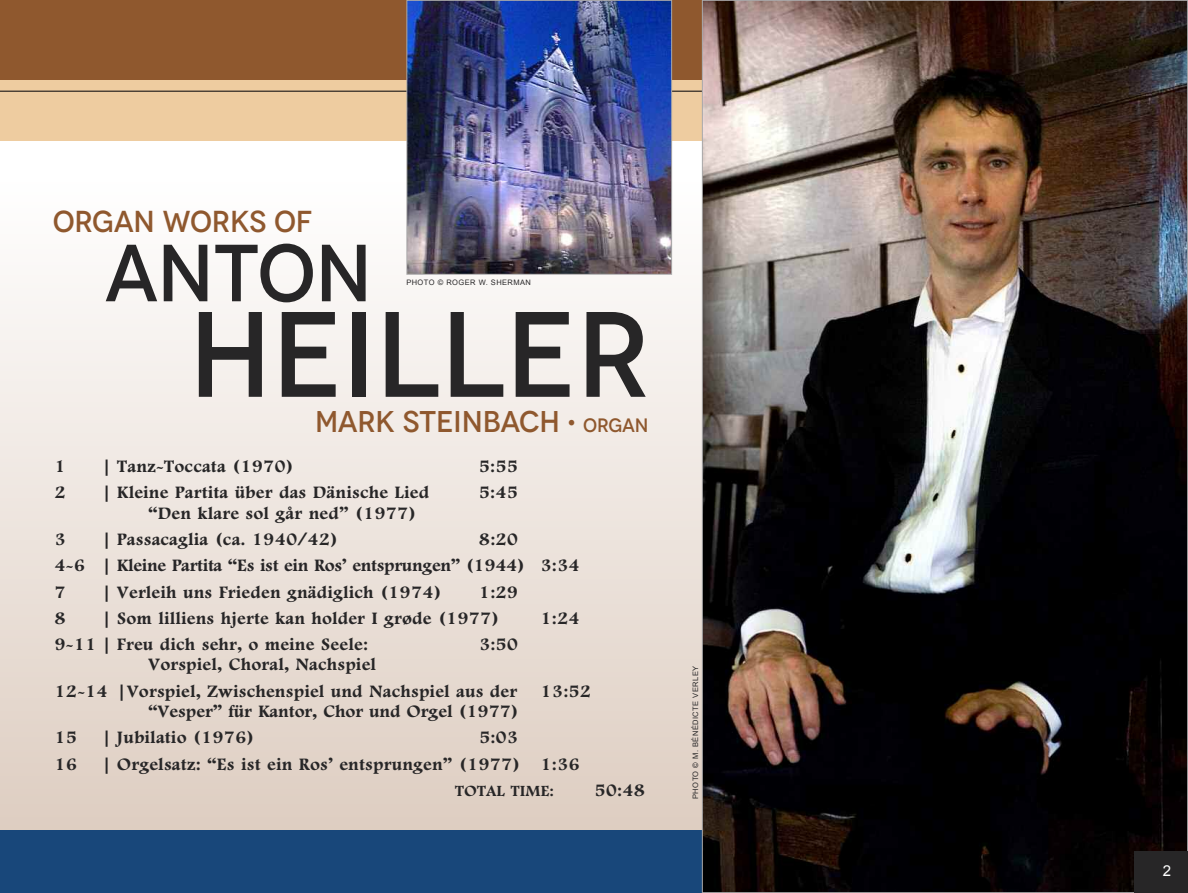
<style>
.page{position:relative;width:1188px;height:893px;background:#fff}
.page>*{position:absolute;margin:0;border:0;box-sizing:border-box;transform-origin:0 0}
.t1{font:500 121.05px "Novecento";color:#272627}
.t2{font:500 80.7px "Novecento";letter-spacing:-.01em;color:#272627}
.t3{font:500 30.3px "Novecento";letter-spacing:-.01em;color:#8f582e}
.t4{font:500 30px "Novecento";letter-spacing:-.01em;color:#8f582e}
.t5{font:700 18.15px/26.2px "Footlight";color:#272627}
.t6{font:700 18.15px/26.2px "Footlight";letter-spacing:-.025em;color:#272627}
.t7{font:700 16.2px "Footlight";letter-spacing:-.005em;color:#272627}
.t8{font:15px "Arial";color:#fff}
.t9{font:7.5px "Arial";letter-spacing:.055em;color:#272627}
.s1{font-size:26.4px}
.s2{font-size:19.35px}
</style>
<div class="page">
<div style="left:0;top:16px;width:1188px;height:125px;background:#eecca0"></div>
<div style="left:0;top:0;width:1188px;height:80px;background:#8f582e"></div>
<hr style="left:0;top:91px;width:1188px;height:1px;background:#000106">
<div style="left:0;top:180px;width:704px;height:658px;background:linear-gradient(to bottom,#fefefe,#ddcdc1)"></div>
<div style="left:0;top:830px;width:704px;height:63px;background:#18477a"></div>
<img style="left:704px;top:2px;width:482px;height:889px">
<img style="left:408px;top:2px;width:262px;height:270px">
<div style="left:406px;top:0;width:266px;height:274px;border:1px solid #a9a8a9"></div>
<div style="left:1134px;top:851px;width:54px;height:42px;background:#272627"></div>
<h3 class="t3" style="left:53px;top:203px;width:261px">ORGAN WORKS OF</h3>
<h2 class="t2" style="left:105px;top:226px;width:269px">ANTON</h2>
<p class="t9" style="left:406px;top:279px;width:126px">PHOTO © ROGER W. SHERMAN</p>
<h1 class="t1" style="left:189px;top:284px;width:463px">HEILLER</h1>
<h3 class="t4" style="left:315px;top:404px;width:335px">MARK STEINBACH <span class="s1">•</span> <span class="s2">ORGAN</span></h3>
<p class="t5" style="left:55px;top:454px;width:13px">1</p>
<p class="t5" style="left:102px;top:454px;width:194px">| Tanz-Toccata (1970)</p>
<p class="t5" style="left:479px;top:454px;width:41px">5:55</p>
<p class="t5" style="left:55px;top:481px;width:13px">2</p>
<p class="t5" style="left:102px;top:481px;width:329px">| Kleine Partita über das Dänische Lied</p>
<p class="t5" style="left:479px;top:481px;width:41px">5:45</p>
<p class="t5" style="left:148px;top:501px;width:270px">“Den klare sol går ned” (1977)</p>
<p class="t5" style="left:55px;top:527px;width:13px">3</p>
<p class="t5" style="left:102px;top:527px;width:238px">| Passacaglia (ca. 1940/42)</p>
<p class="t6" style="left:55px;top:527px;width:527px;text-indent:424px">8:20<br>4-6 | Kleine Partita “Es ist ein Ros’ entsprungen” (1944) 3:34<br>7</p>
<p class="t5" style="left:102px;top:580px;width:342px">| Verleih uns Frieden gnädiglich (1974)</p>
<p class="t5" style="left:479px;top:580px;width:41px">1:29</p>
<p class="t5" style="left:55px;top:606px;width:13px">8</p>
<p class="t5" style="left:102px;top:606px;width:399px">| Som lilliens hjerte kan holder I grøde (1977)</p>
<p class="t5" style="left:541px;top:606px;width:41px">1:24</p>
<p class="t5" style="left:55px;top:632px;width:315px">9-11 | Freu dich sehr, o meine Seele:</p>
<p class="t5" style="left:479px;top:632px;width:41px">3:50</p>
<p class="t5" style="left:55px;top:653px;width:464px;text-indent:94px">Vorspiel, Choral, Nachspiel<br>12-14 |Vorspiel, Zwischenspiel und Nachspiel aus der</p>
<p class="t5" style="left:541px;top:679px;width:52px">13:52</p>
<p class="t5" style="left:148px;top:699px;width:372px">“Vesper” für Kantor, Chor und Orgel (1977)</p>
<p class="t5" style="left:55px;top:725px;width:24px">15</p>
<p class="t5" style="left:102px;top:725px;width:154px">| Jubilatio (1976)</p>
<p class="t5" style="left:479px;top:725px;width:41px">5:03</p>
<p class="t5" style="left:55px;top:752px;width:24px">16</p>
<p class="t5" style="left:102px;top:752px;width:479px">| Orgelsatz: “Es ist ein Ros’ entsprungen” (1977) 1:36</p>
<p class="t7" style="left:455px;top:784px;width:101px">TOTAL TIME:</p>
<p class="t5" style="left:595px;top:778px;width:52px">50:48</p>
<p class="t9" style="left:691px;top:799px;width:134px;rotate:-90deg">PHOTO © M. BÉNÉDICTE VERLEY</p>
<p class="t8" style="left:1163px;top:862px;width:10px">2</p>
</div>
